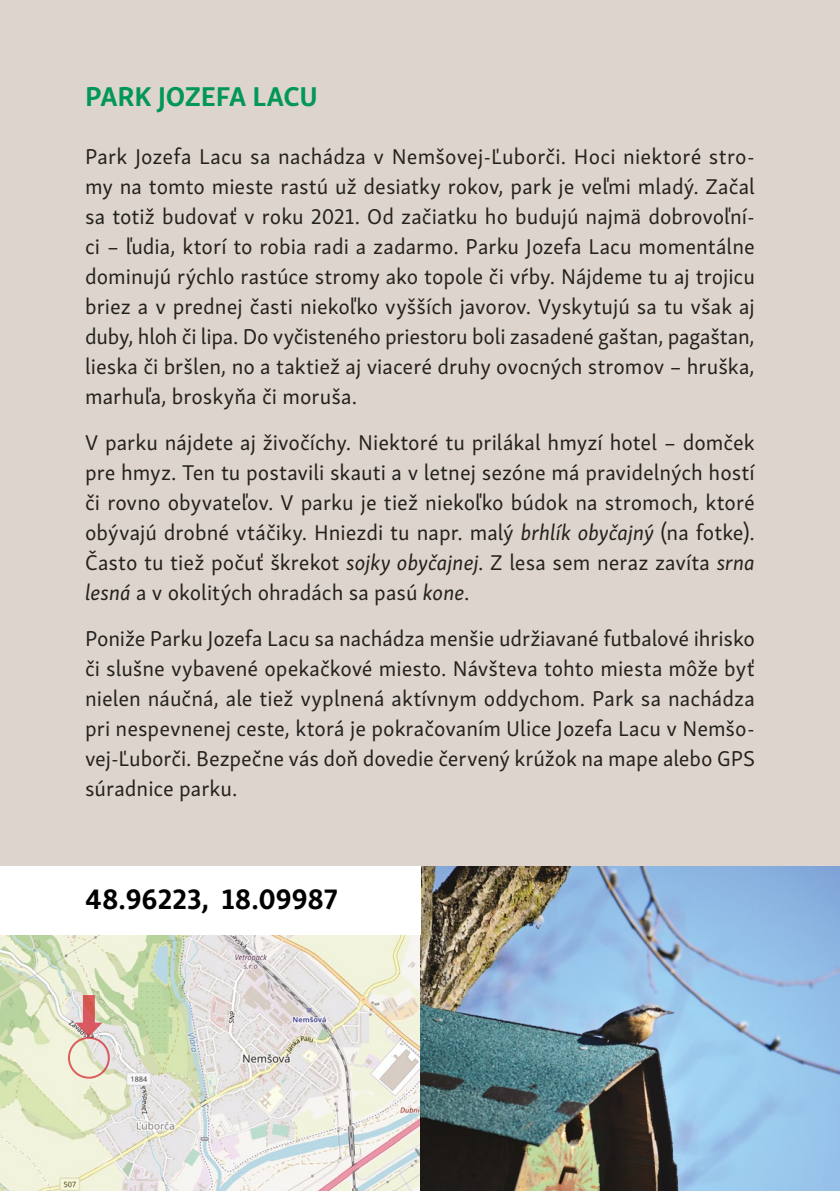
<style>
.page{position:relative;width:840px;height:1191px;background:#fff}
.page>*{position:absolute;margin:0;border:0;box-sizing:border-box;transform-origin:0 0}
.t1{font:700 29px "Skolar Sans Latn";letter-spacing:-.005em;color:#000}
.t2{font:700 28px "Skolar Sans Latn";letter-spacing:-.005em;color:#009757}
.t3{font:22px/30px "Skolar Sans Latn";color:#24211e;text-align:justify}
.s1{font-style:italic}
</style>
<div class="page">
<div style="left:0;top:0;width:839px;height:1191px;background:#ddd4cd"></div>
<img style="left:0;top:866px;width:839px;height:325px">
<div style="left:68px;top:1036px;width:42px;height:42px;border:2px solid #d31e26;border-radius:50%"></div>
<svg style="left:75px;top:995px;width:27px;height:41px"></svg>
<div style="left:0;top:866px;width:420px;height:68px;background:#fff"></div>
<p class="t2" style="left:85px;top:74px;width:234px">PARK JOZEFA LACU</p>
<p class="t3" style="left:85px;top:140px;width:671px">Park Jozefa Lacu sa nachádza v Nemšovej-Ľuborči. Hoci niektoré stro&shy;my na tomto mieste rastú už desiatky rokov, park je veľmi mladý. Začal sa totiž budovať v roku 2021. Od začiatku ho budujú najmä dobrovoľní&shy;ci – ľudia, ktorí to robia radi a zadarmo. Parku Jozefa Lacu momentálne dominujú rýchlo rastúce stromy ako topole či vŕby. Nájdeme tu aj trojicu briez a v prednej časti niekoľko vyšších javorov. Vyskytujú sa tu však aj duby, hloh či lipa. Do vyčisteného priestoru boli zasadené gaštan, pagaštan, lieska či bršlen, no a taktiež aj viaceré druhy ovocných stromov – hruška, marhuľa, broskyňa či moruša.</p>
<p class="t3" style="left:85px;top:426px;width:671px">V parku nájdete aj živočíchy. Niektoré tu prilákal hmyzí hotel – domček pre hmyz. Ten tu postavili skauti a v letnej sezóne má pravidelných hostí či rovno obyvateľov. V parku je tiež niekoľko búdok na stromoch, ktoré obývajú drobné vtáčiky. Hniezdi tu napr. malý <span class="s1">brhlík obyčajný</span> (na fotke).<br>Často tu tiež počuť škrekot <span class="s1">sojky obyčajnej</span>. Z lesa sem neraz zavíta <span class="s1">srna lesná</span> a v okolitých ohradách sa pasú <span class="s1">kone</span>.</p>
<p class="t3" style="left:85px;top:622px;width:671px">Poniže Parku Jozefa Lacu sa nachádza menšie udržiavané futbalové ihrisko či slušne vybavené opekačkové miesto. Návšteva tohto miesta môže byť nielen náučná, ale tiež vyplnená aktívnym oddychom. Park sa nachádza pri nespevnenej ceste, ktorá je pokračovaním Ulice Jozefa Lacu v Nemšo&shy;vej-Ľuborči. Bezpečne vás doň dovedie červený krúžok na mape alebo GPS súradnice parku.</p>
<h1 class="t1" style="left:85px;top:876px;width:254px">48.96223, 18.09987</h1>
</div>
